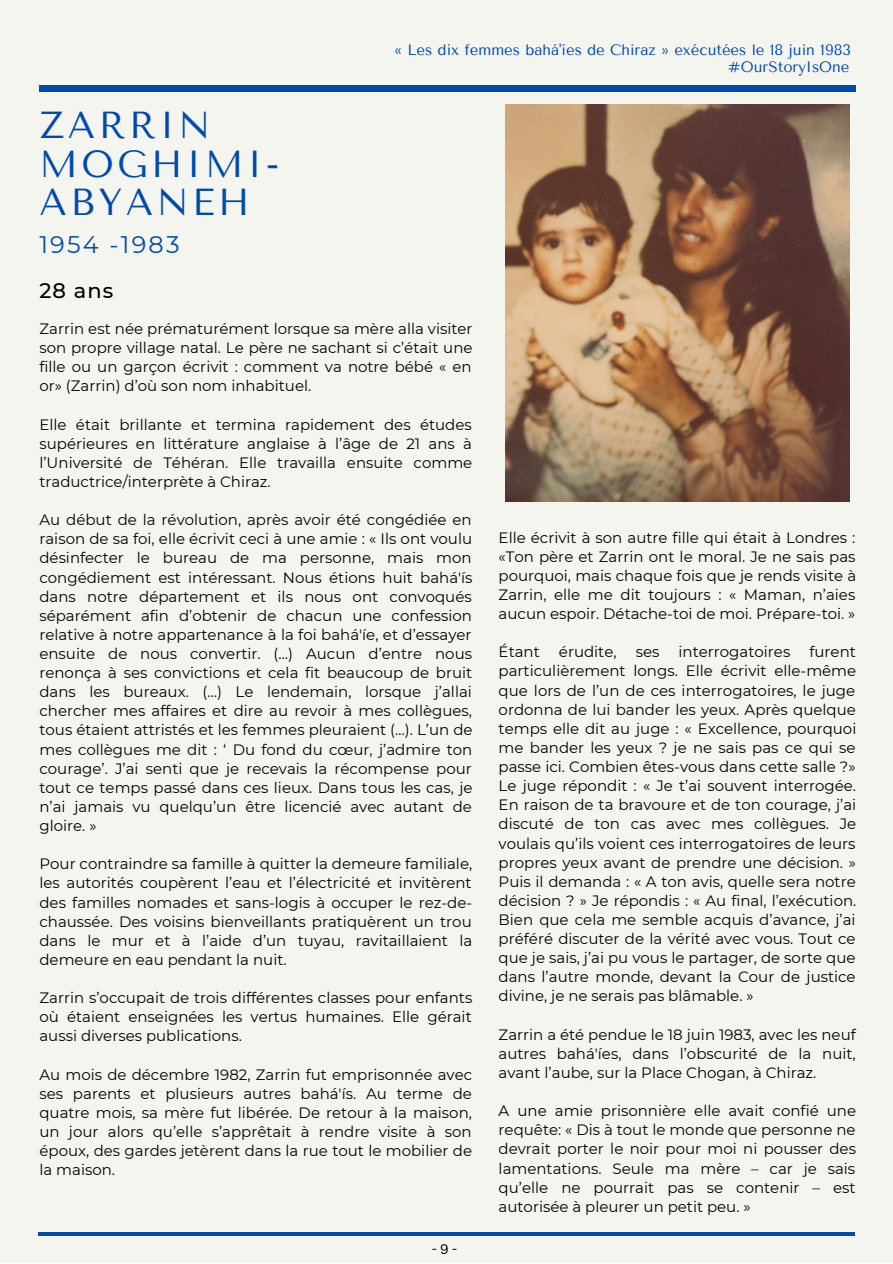
<style>
.page{position:relative;width:893px;height:1264px;background:#fff}
.page>*{position:absolute;margin:0;border:0;box-sizing:border-box;transform-origin:0 0}
.t1{font:37.5px "Tenor Sans";letter-spacing:.09em;color:#004aad}
.t2{font:24px "Montserrat";letter-spacing:.09em;color:#004aad}
.t3{font:500 21px "Montserrat";color:#000}
.t4{font:15px/19px "Montserrat";color:#000;text-align:justify}
.t5{font:15px "Tenor Sans";color:#004aad}
.t6{font:13.5px "Canva Sans";color:#000}
</style>
<div class="page">
<div style="left:0;top:0;width:892px;height:1262px;background:#f5f5ef"></div>
<div style="left:39px;top:85px;width:816px;height:7px;background:#004aad"></div>
<hr style="left:38px;top:1232px;width:816px;height:3px;background:#004aad">
<img style="left:506px;top:105px;width:343px;height:396px">
<p class="t1" style="left:39px;top:104px;width:172px">ZARRIN</p>
<p class="t1" style="left:39px;top:142px;width:242px">MOGHIMI-</p>
<p class="t1" style="left:39px;top:180px;width:212px">ABYANEH</p>
<p class="t2" style="left:39px;top:230px;width:142px">1954 -1983</p>
<p class="t3" style="left:39px;top:278px;width:75px">28 ans</p>
<p class="t5" style="left:394px;top:41px;width:458px">« Les dix femmes bahá'íes de Chiraz » exécutées le 18 juin 1983</p>
<p class="t5" style="left:728px;top:58px;width:123px">#OurStoryIsOne</p>
<p class="t4" style="left:39px;top:319px;width:434px">Zarrin est née prématurément lorsque sa mère alla visiter son propre village natal. Le père ne sachant si c’était une fille ou un garçon écrivit : comment va notre bébé « en or» (Zarrin) d’où son nom inhabituel.</p>
<p class="t4" style="left:39px;top:414px;width:434px">Elle était brillante et termina rapidement des études supérieures en littérature anglaise à l’âge de 21 ans à l’Université de Téhéran. Elle travailla ensuite comme traductrice/interprète à Chiraz.</p>
<p class="t4" style="left:39px;top:510px;width:434px">Au début de la révolution, après avoir été congédiée en raison de sa foi, elle écrivit ceci à une amie : « Ils ont voulu désinfecter le bureau de ma personne, mais mon congédiement est intéressant. Nous étions huit bahá'ís dans notre département et ils nous ont convoqués séparément afin d’obtenir de chacun une confession relative à notre appartenance à la foi bahá'íe, et d’essayer ensuite de nous convertir. (…) Aucun d’entre nous renonça à ses convictions et cela fit beaucoup de bruit dans les bureaux. (…) Le lendemain, lorsque j’allai chercher mes affaires et dire au revoir à mes collègues, tous étaient attristés et les femmes pleuraient (…). L’un de mes collègues me dit : ‘ Du fond du cœur, j’admire ton courage’. J’ai senti que je recevais la récompense pour tout ce temps passé dans ces lieux. Dans tous les cas, je n’ai jamais vu quelqu’un être licencié avec autant de gloire. »</p>
<p class="t4" style="left:39px;top:854px;width:434px">Pour contraindre sa famille à quitter la demeure familiale, les autorités coupèrent l’eau et l’électricité et invitèrent des familles nomades et sans-logis à occuper le rez-de&shy;chaussée. Des voisins bienveillants pratiquèrent un trou dans le mur et à l’aide d’un tuyau, ravitaillaient la demeure en eau pendant la nuit.</p>
<p class="t4" style="left:39px;top:988px;width:434px">Zarrin s’occupait de trois différentes classes pour enfants où étaient enseignées les vertus humaines. Elle gérait aussi diverses publications.</p>
<p class="t4" style="left:39px;top:1064px;width:434px">Au mois de décembre 1982, Zarrin fut emprisonnée avec ses parents et plusieurs autres bahá'ís. Au terme de quatre mois, sa mère fut libérée. De retour à la maison, un jour alors qu’elle s’apprêtait à rendre visite à son époux, des gardes jetèrent dans la rue tout le mobilier de la maison.</p>
<p class="t6" style="left:431px;top:1239px;width:27px">- 9 -</p>
<p class="t4" style="left:498px;top:527px;width:359px">Elle écrivit à son autre fille qui était à Londres : «Ton père et Zarrin ont le moral. Je ne sais pas pourquoi, mais chaque fois que je rends visite à Zarrin, elle me dit toujours : « Maman, n’aies aucun espoir. Détache-toi de moi. Prépare-toi. »</p>
<p class="t4" style="left:498px;top:642px;width:43px">Étant</p>
<p class="t4" style="left:559px;top:642px;width:59px">érudite,</p>
<p class="t4" style="left:635px;top:642px;width:25px">ses</p>
<p class="t4" style="left:678px;top:642px;width:113px">interrogatoires</p>
<p class="t4" style="left:498px;top:642px;width:359px;text-indent:311px">furent particulièrement longs. Elle écrivit elle-même que lors de l’un de ces interrogatoires, le juge ordonna de lui bander les yeux. Après quelque temps elle dit au juge : « Excellence, pourquoi me bander les yeux ? je ne sais pas ce qui se passe ici. Combien êtes-vous dans cette salle ?» Le juge répondit : « Je t’ai souvent interrogée.<br>En raison de ta bravoure et de ton courage, j’ai discuté de ton cas avec mes collègues. Je voulais qu’ils voient ces interrogatoires de leurs propres yeux avant de prendre une décision. » Puis il demanda : « A ton avis, quelle sera notre décision ? » Je répondis : « Au final, l’exécution.<br>Bien que cela me semble acquis d’avance, j’ai préféré discuter de la vérité avec vous. Tout ce que je sais, j’ai pu vous le partager, de sorte que dans l’autre monde, devant la Cour de justice divine, je ne serais pas blâmable. »</p>
<p class="t4" style="left:498px;top:1024px;width:359px">Zarrin a été pendue le 18 juin 1983, avec les neuf autres bahá'íes, dans l’obscurité de la nuit, avant l’aube, sur la Place Chogan, à Chiraz.</p>
<p class="t4" style="left:498px;top:1101px;width:359px">A une amie prisonnière elle avait confié une requête: « Dis à tout le monde que personne ne devrait porter le noir pour moi ni pousser des lamentations. Seule ma mère – car je sais qu’elle ne pourrait pas se contenir – est autorisée à pleurer un petit peu. »</p>
</div>
